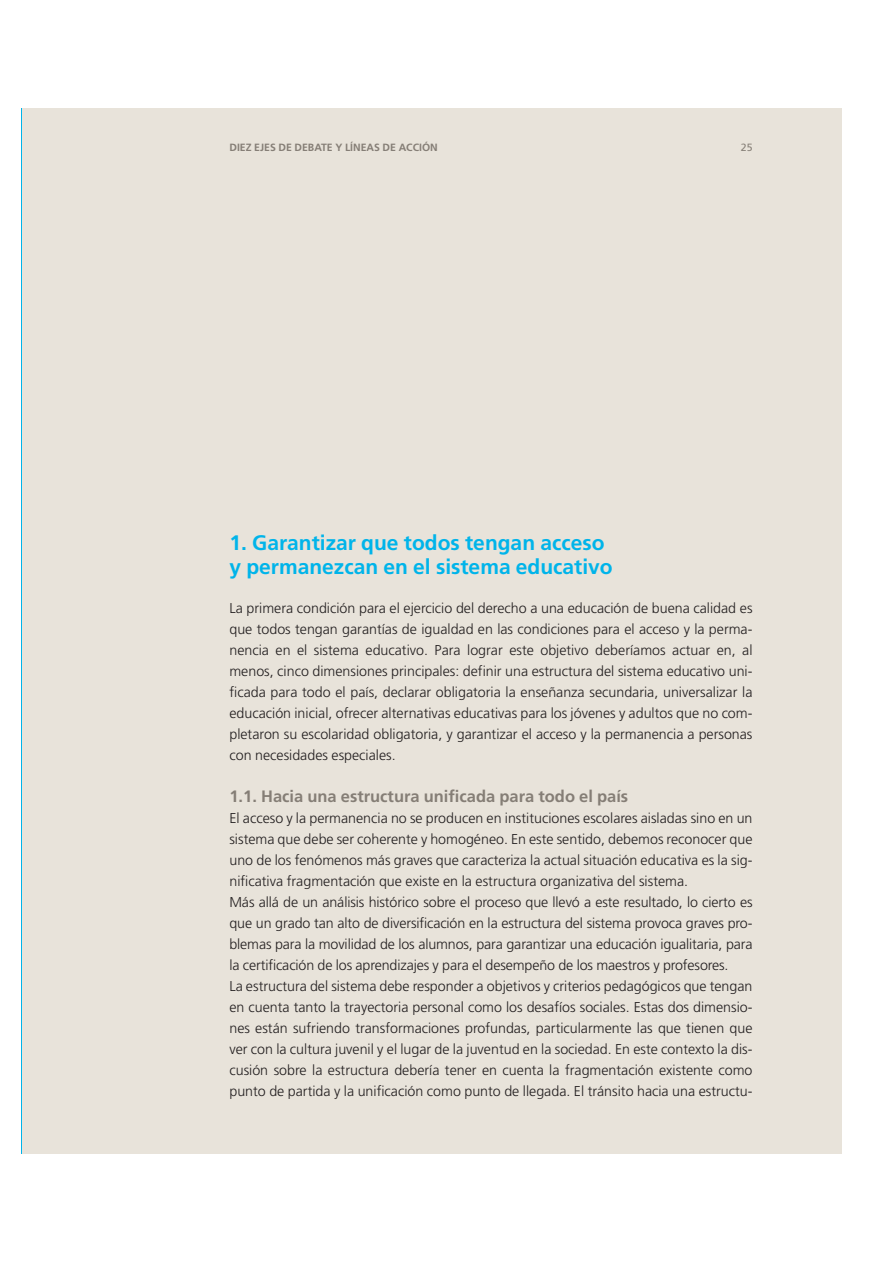
<style>
.page{position:relative;width:893px;height:1263px;background:#fff}
.page>*{position:absolute;margin:0;border:0;box-sizing:border-box;transform-origin:0 0}
.t1{font:700 21px/24px "Frutiger";color:#00b4ea}
.t2{font:700 16.5px "Frutiger";color:#857e76}
.t3{font:300 14.25px/21px "Frutiger";color:#231f20;text-align:justify}
.t4{font:700 10.5px "Frutiger";color:#857e76}
.t5{font:10.5px "Frutiger";color:#857e76}
</style>
<div class="page">
<div style="left:21px;top:109px;width:821px;height:1045px;background:#e8e3da"></div>
<hr style="left:21px;top:109px;width:1px;height:1045px;background:#00b4ea">
<p class="t4" style="left:229px;top:143px;width:210px">DIEZ EJES DE DEBATE Y LÍNEAS DE ACCIÓN</p>
<p class="t5" style="left:741px;top:143px;width:13px">25</p>
<h1 class="t1" style="left:229px;top:532px;width:385px">1. Garantizar que todos tengan acceso y permanezcan en el sistema educativo</h1>
<p class="t3" style="left:229px;top:598px;width:525px">La primera condición para el ejercicio del derecho a una educación de buena calidad es que todos tengan garantías de igualdad en las condiciones para el acceso y la perma&shy;nencia en el sistema educativo. Para lograr este objetivo deberíamos actuar en, al menos, cinco dimensiones principales: definir una estructura del sistema educativo uni&shy;ficada para todo el país, declarar obligatoria la enseñanza secundaria, universalizar la educación inicial, ofrecer alternativas educativas para los jóvenes y adultos que no com&shy;pletaron su escolaridad obligatoria, y garantizar el acceso y la permanencia a personas con necesidades especiales.</p>
<p class="t2" style="left:229px;top:789px;width:400px">1.1. Hacia una estructura unificada para todo el país</p>
<p class="t3" style="left:229px;top:808px;width:525px;text-align:left">El acceso y la permanencia no se producen en instituciones escolares aisladas sino en un sistema que debe ser coherente y homogéneo. En este sentido, debemos reconocer que uno de los fenómenos más graves que caracteriza la actual situación educativa es la sig&shy;nificativa fragmentación que existe en la estructura organizativa del sistema.<br>Más allá de un análisis histórico sobre el proceso que llevó a este resultado, lo cierto es que un grado tan alto de diversificación en la estructura del sistema provoca graves pro&shy;blemas para la movilidad de los alumnos, para garantizar una educación igualitaria, para la certificación de los aprendizajes y para el desempeño de los maestros y profesores.<br>La estructura del sistema debe responder a objetivos y criterios pedagógicos que tengan en cuenta tanto la trayectoria personal como los desafíos sociales. Estas dos dimensio&shy;nes están sufriendo transformaciones profundas, particularmente las que tienen que ver con la cultura juvenil y el lugar de la juventud en la sociedad. En este contexto la dis&shy;cusión sobre la estructura debería tener en cuenta la fragmentación existente como punto de partida y la unificación como punto de llegada. El tránsito hacia una estructu-</p>
</div>
